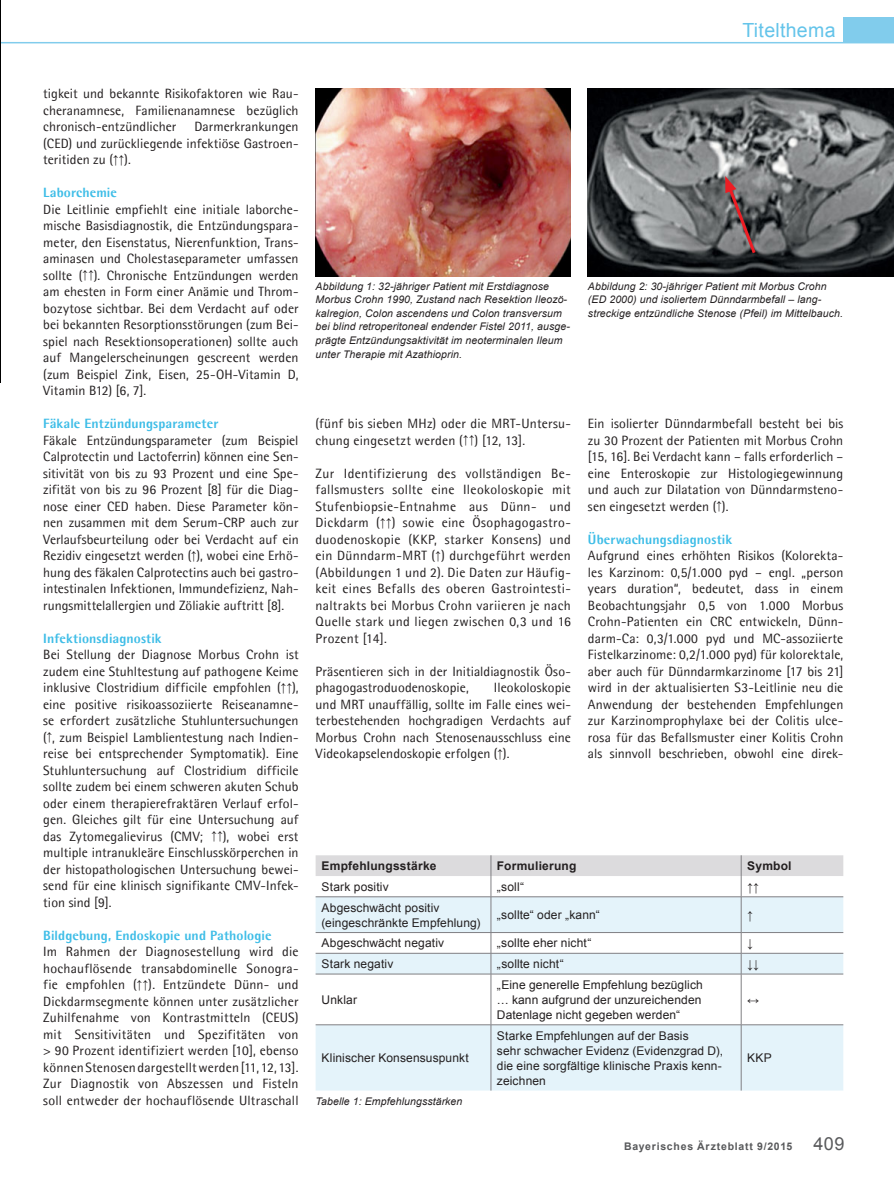
<style>
.page{position:relative;width:894px;height:1191px;background:#fff}
.page>*{position:absolute;margin:0;border:0;box-sizing:border-box;transform-origin:0 0}
.t1{font:19.5px "Arial";letter-spacing:.015em;color:#64c4ea}
.t2{font:13.5px/16.5px "Agfa Rotis Semisans";letter-spacing:.005em;color:#231f20;text-align:justify}
.t3{font:800 13.5px "Agfa Rotis Semisans";letter-spacing:.01em;color:#3ebde7}
.t4{font:12px/15px "Arial";letter-spacing:.01em;color:#231f20}
.t5{font:700 12px "Arial";letter-spacing:.015em;color:#231f20}
.t6{font:italic 10.5px/13.5px "Arial";letter-spacing:.01em;color:#231f20}
.t7{font:700 10.5px "Arial";letter-spacing:.07em;color:#58595b}
.s1{font-family:"Arial";font-size:12px}
.s2{font-weight:400;font-size:18px}
</style>
<div class="page">
<div style="left:843px;top:18px;width:50px;height:25px;background:#81ccec"></div>
<hr style="left:1px;top:42px;width:892px;height:1px;background:#81ccec">
<img style="left:0;top:0;width:1px;height:382px">
<svg style="left:315px;top:897px;width:528px;height:193px;fill:#e4f3fa"></svg>
<svg style="left:315px;top:855px;width:528px;height:41px"></svg>
<hr style="left:315px;top:896px;width:426px;height:1px;background:#807f83">
<hr style="left:490px;top:897px;width:1px;height:35px;background:#807f83">
<hr style="left:741px;top:896px;width:102px;height:1px;background:#807f83">
<hr style="left:740px;top:897px;width:1px;height:35px;background:#807f83">
<hr style="left:315px;top:932px;width:426px;height:1px;background:#807f83">
<hr style="left:741px;top:932px;width:102px;height:1px;background:#807f83">
<hr style="left:315px;top:953px;width:426px;height:1px;background:#807f83">
<svg style="left:490px;top:933px;width:1px;height:40px"></svg>
<hr style="left:741px;top:953px;width:102px;height:1px;background:#807f83">
<svg style="left:740px;top:933px;width:1px;height:40px"></svg>
<hr style="left:315px;top:973px;width:426px;height:1px;background:#807f83">
<hr style="left:490px;top:974px;width:1px;height:50px;background:#807f83">
<hr style="left:741px;top:973px;width:102px;height:1px;background:#807f83">
<hr style="left:740px;top:974px;width:1px;height:50px;background:#807f83">
<hr style="left:315px;top:1024px;width:426px;height:1px;background:#807f83">
<hr style="left:490px;top:1025px;width:1px;height:65px;background:#807f83">
<hr style="left:741px;top:1024px;width:102px;height:1px;background:#807f83">
<hr style="left:740px;top:1025px;width:1px;height:65px;background:#807f83">
<img style="left:315px;top:88px;width:255px;height:188px">
<img style="left:587px;top:88px;width:306px;height:188px">
<svg style="left:724px;top:176px;width:33px;height:80px;background:#746062"></svg>
<h1 class="t1" style="left:742px;top:20px;width:94px">Titelthema</h1>
<p class="t2" style="left:43px;top:85px;width:257px">tigkeit und bekannte Risikofaktoren wie Rau&shy;cheranamnese, Familienanamnese bezüglich chronisch-entzündlicher</p>
<p class="t2" style="left:43px;top:118px;width:257px;text-indent:151px">Darmerkrankungen (CED) und zurückliegende infektiöse Gastroen&shy;teritiden zu (<span class="s1">↑↑</span>).</p>
<p class="t3" style="left:43px;top:184px;width:75px">Laborchemie</p>
<p class="t2" style="left:43px;top:201px;width:257px">Die Leitlinie empfiehlt eine initiale laborche&shy;mische Basisdiagnostik, die Entzündungspara&shy;meter, den Eisenstatus, Nierenfunktion, Trans&shy;aminasen und Cholestaseparameter umfassen sollte (<span class="s1">↑↑</span>). Chronische Entzündungen werden am ehesten in Form einer Anämie und Throm&shy;bozytose sichtbar. Bei dem Verdacht auf oder bei bekannten Resorptionsstörungen (zum Bei&shy;spiel nach Resektionsoperationen) sollte auch auf Mangelerscheinungen gescreent werden (zum Beispiel Zink, Eisen, 25-OH-Vitamin D, Vitamin B12) [6, 7].</p>
<p class="t3" style="left:43px;top:415px;width:177px">Fäkale Entzündungsparameter</p>
<p class="t2" style="left:43px;top:432px;width:257px">Fäkale Entzündungsparameter (zum Beispiel Calprotectin und Lactoferrin) können eine Sen&shy;sitivität von bis zu 93 Prozent und eine Spe&shy;zifität von bis zu 96 Prozent [8] für die Diag&shy;nose einer CED haben. Diese Parameter kön&shy;nen zusammen mit dem Serum-CRP auch zur Verlaufsbeurteilung oder bei Verdacht auf ein Rezidiv eingesetzt werden (<span class="s1">↑</span>), wobei eine Erhö&shy;hung des fäkalen Calprotectins auch bei gastro&shy;intestinalen Infektionen, Immundefizienz, Nah&shy;rungsmittelallergien und Zöliakie auftritt [8].</p>
<p class="t3" style="left:43px;top:629px;width:120px">Infektionsdiagnostik</p>
<p class="t2" style="left:43px;top:646px;width:257px">Bei Stellung der Diagnose Morbus Crohn ist zudem eine Stuhltestung auf pathogene Keime inklusive Clostridium difficile empfohlen (<span class="s1">↑↑</span>), eine positive risikoassoziierte Reiseanamne&shy;se erfordert zusätzliche Stuhluntersuchungen (<span class="s1">↑</span>, zum Beispiel Lamblientestung nach Indien&shy;reise bei entsprechender Symptomatik). Eine Stuhluntersuchung auf Clostridium difficile sollte zudem bei einem schweren akuten Schub oder einem therapierefraktären Verlauf erfol&shy;gen. Gleiches gilt für eine Untersuchung auf das Zytomegalievirus (CMV; <span class="s1">↑↑</span>), wobei erst multiple intranukleäre Einschlusskörperchen in der histopathologischen Untersuchung bewei&shy;send für eine klinisch signifikante CMV-Infek&shy;tion sind [9].</p>
<p class="t3" style="left:43px;top:926px;width:230px">Bildgebung, Endoskopie und Pathologie</p>
<p class="t2" style="left:43px;top:943px;width:257px">Im Rahmen der Diagnosestellung wird die hochauflösende transabdominelle Sonogra&shy;fie empfohlen (<span class="s1">↑↑</span>). Entzündete Dünn- und Dickdarmsegmente können unter zusätzlicher Zuhilfenahme von Kontrastmitteln (CEUS) mit Sensitivitäten und Spezifitäten von &gt; 90 Prozent identifiziert werden [10], ebenso können Stenosen dargestellt werden [11, 12, 13].<br>Zur Diagnostik von Abszessen und Fisteln soll entweder der hochauflösende Ultraschall</p>
<p class="t6" style="left:315px;top:279px;width:256px">Abbildung 1: 32-jähriger Patient mit Erstdiagnose Morbus Crohn 1990, Zustand nach Resektion Ileozö&shy;kalregion, Colon ascendens und Colon transversum bei blind retroperitoneal endender Fistel 2011, ausge&shy;prägte Entzündungsaktivität im neoterminalen Ileum unter Therapie mit Azathioprin.</p>
<p class="t6" style="left:587px;top:279px;width:256px">Abbildung 2: 30-jähriger Patient mit Morbus Crohn (ED 2000) und isoliertem Dünndarmbefall – lang&shy;streckige entzündliche Stenose (Pfeil) im Mittelbauch.</p>
<p class="t2" style="left:315px;top:415px;width:257px">(fünf bis sieben MHz) oder die MRT-Untersu&shy;chung eingesetzt werden (<span class="s1">↑↑</span>) [12, 13].</p>
<p class="t2" style="left:315px;top:465px;width:257px">Zur Identifizierung des vollständigen Be&shy;fallsmusters sollte eine Ileokoloskopie mit Stufenbiopsie-Entnahme aus Dünn- und Dickdarm (<span class="s1">↑↑</span>) sowie eine Ösophagogastro&shy;duodenoskopie (KKP, starker Konsens) und ein Dünndarm-MRT (<span class="s1">↑</span>) durchgeführt werden (Abbildungen 1 und 2). Die Daten zur Häufig&shy;keit eines Befalls des oberen Gastrointesti&shy;naltrakts bei Morbus Crohn variieren je nach Quelle stark und liegen zwischen 0,3 und 16<br>Prozent [14].</p>
<p class="t2" style="left:315px;top:663px;width:257px">Präsentieren sich in der Initialdiagnostik Öso&shy;phagogastroduodenoskopie,</p>
<p class="t2" style="left:315px;top:679px;width:257px;text-indent:178px">Ileokoloskopie und MRT unauffällig, sollte im Falle eines wei&shy;terbestehenden hochgradigen Verdachts auf Morbus Crohn nach Stenosenausschluss eine Videokapselendoskopie erfolgen (<span class="s1">↑</span>).</p>
<p class="t2" style="left:587px;top:415px;width:257px">Ein isolierter Dünndarmbefall besteht bei bis zu 30 Prozent der Patienten mit Morbus Crohn [15, 16]. Bei Verdacht kann – falls erforderlich – eine Enteroskopie zur Histologiegewinnung und auch zur Dilatation von Dünndarmsteno&shy;sen eingesetzt werden (<span class="s1">↑</span>).</p>
<p class="t3" style="left:587px;top:530px;width:146px">Überwachungsdiagnostik</p>
<p class="t2" style="left:587px;top:547px;width:257px">Aufgrund eines erhöhten Risikos (Kolorekta&shy;les Karzinom: 0,5/1.000 pyd – engl. „person years duration“, bedeutet, dass in einem Beobachtungsjahr 0,5 von 1.000 Morbus Crohn-Patienten ein CRC entwickeln, Dünn&shy;darm-Ca: 0,3/1.000 pyd und MC-assoziierte Fistelkarzinome: 0,2/1.000 pyd) für kolorektale, aber auch für Dünndarmkarzinome [17 bis 21] wird in der aktualisierten S3-Leitlinie neu die Anwendung der bestehenden Empfehlungen zur Karzinomprophylaxe bei der Colitis ulce&shy;rosa für das Befallsmuster einer Kolitis Crohn als sinnvoll beschrieben, obwohl eine direk-</p>
<p class="t5" style="left:321px;top:859px;width:116px">Empfehlungsstärke</p>
<p class="t5" style="left:497px;top:859px;width:81px">Formulierung</p>
<p class="t5" style="left:747px;top:859px;width:46px">Symbol</p>
<p class="t4" style="left:321px;top:879px;width:69px">Stark positiv</p>
<p class="t4" style="left:497px;top:879px;width:29px">„soll“</p>
<p class="t4" style="left:747px;top:879px;width:13px">↑↑</p>
<p class="t4" style="left:321px;top:899px;width:160px">Abgeschwächt positiv (eingeschränkte Empfehlung)</p>
<p class="t4" style="left:497px;top:907px;width:104px">„sollte“ oder „kann“</p>
<p class="t4" style="left:747px;top:907px;width:7px">↑</p>
<p class="t4" style="left:321px;top:935px;width:124px">Abgeschwächt negativ</p>
<p class="t4" style="left:496px;top:935px;width:96px">„sollte eher nicht“</p>
<p class="t4" style="left:747px;top:935px;width:7px">↓</p>
<p class="t4" style="left:321px;top:956px;width:73px">Stark negativ</p>
<p class="t4" style="left:497px;top:956px;width:68px">„sollte nicht“</p>
<p class="t4" style="left:747px;top:956px;width:13px">↓↓</p>
<p class="t4" style="left:321px;top:992px;width:37px">Unklar</p>
<p class="t4" style="left:497px;top:977px;width:207px;text-align:justify">„Eine generelle Empfehlung bezüglich … kann aufgrund der unzureichenden Datenlage nicht gegeben werden“</p>
<p class="t4" style="left:747px;top:992px;width:13px">↔</p>
<p class="t4" style="left:321px;top:1050px;width:149px">Klinischer Konsensuspunkt</p>
<p class="t6" style="left:315px;top:1094px;width:148px">Tabelle 1: Empfehlungsstärken</p>
<p class="t4" style="left:497px;top:1027px;width:228px">Starke Empfehlungen auf der Basis<br>sehr schwacher Evidenz (Evidenzgrad D), die eine sorgfältige klinische Praxis kenn&shy;zeichnen</p>
<p class="t4" style="left:747px;top:1050px;width:26px">KKP</p>
<p class="t7" style="left:624px;top:1140px;width:222px">Bayerisches Ärzteblatt 9/2015 <span class="s2">409</span></p>
</div>
